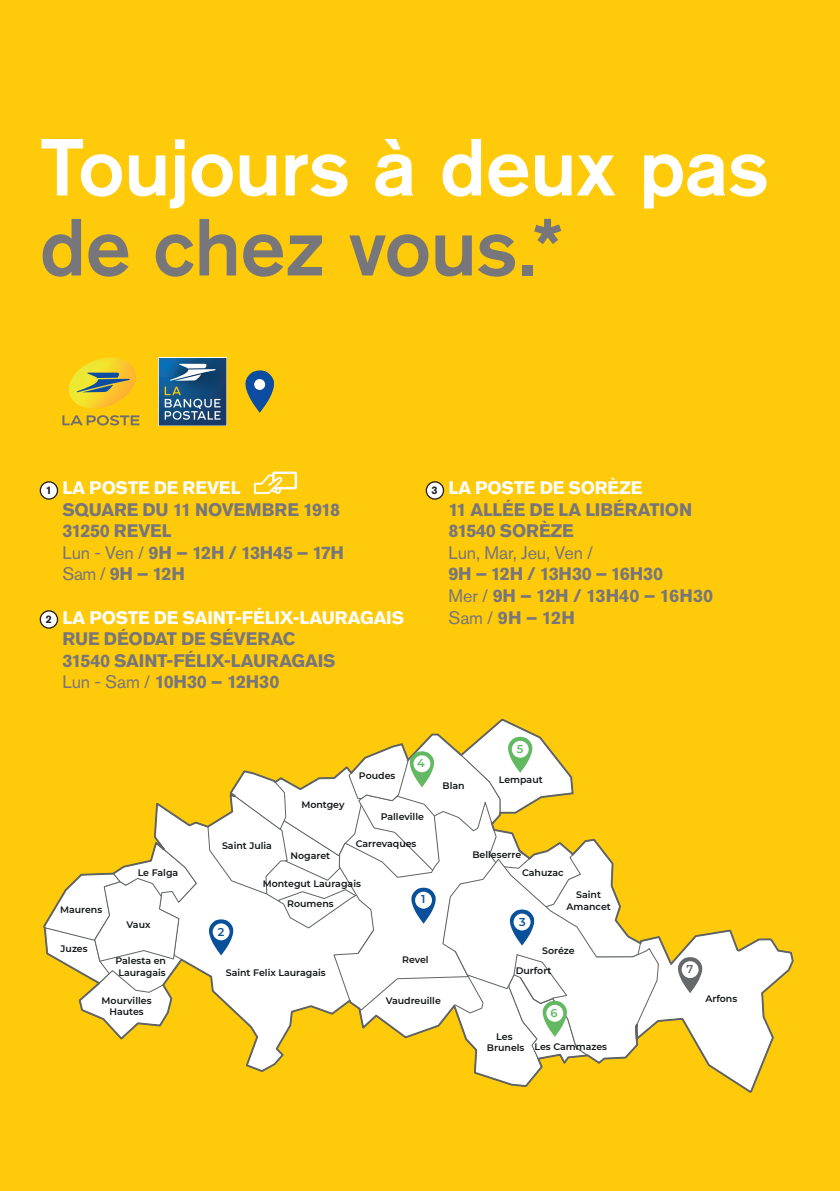
<style>
.page{position:relative;width:840px;height:1191px;background:#fff}
.page>*{position:absolute;margin:0;border:0;box-sizing:border-box;transform-origin:0 0}
.t1{font:500 80px "Akzidenz Grotesk Std";letter-spacing:-.01em;color:#fff}
.t2{font:500 80px "Akzidenz Grotesk Std";letter-spacing:-.01em;color:#77767a}
.t3{font:700 18px/21.6px "Akzidenz Grotesk Std";letter-spacing:-.01em;color:#77767a}
.t4{font:700 18px "Akzidenz Grotesk Std";letter-spacing:-.005em;color:#fff}
.t5{font:18px "Akzidenz Grotesk Std";letter-spacing:-.005em;color:#77767a}
.t6{font:600 11.4px "Montserrat";color:#09509b}
.t7{font:600 11.4px "Montserrat";color:#63b962}
.t8{font:600 11.4px "Montserrat";color:#66696a}
.t9{font:700 10.8px "Akzidenz Grotesk Std";color:#231f20}
.t10{font:600 9.4px/11.4px "Montserrat";color:#111416;text-align:center}
.s1{font-weight:400}
</style>
<div class="page">
<div style="left:0;top:0;width:839px;height:1191px;background:#feca0a"></div>
<svg style="left:245px;top:370px;width:29px;height:43px"></svg>
<div style="left:254px;top:379px;width:11px;height:11px;background:#fff;border-radius:50%"></div>
<svg style="left:158px;top:358px;width:68px;height:68px;background:#3b6990"></svg>
<svg style="left:62px;top:415px;width:77px;height:10px"></svg>
<svg style="left:69px;top:357px;width:67px;height:51px"></svg>
<svg style="left:254px;top:471px;width:43px;height:23px"></svg>
<svg style="left:426px;top:482px;width:17px;height:17px"></svg>
<div style="left:425px;top:481px;width:19px;height:19px;border:1px solid #231f20;border-radius:50%"></div>
<div style="left:40px;top:482px;width:17px;height:17px;background:#fff;border-radius:50%"></div>
<div style="left:40px;top:481px;width:18px;height:19px;border:1px solid #231f20;border-radius:50%"></div>
<div style="left:40px;top:611px;width:17px;height:17px;background:#fff;border-radius:50%"></div>
<div style="left:40px;top:610px;width:18px;height:18px;border:1px solid #231f20;border-radius:50%"></div>
<svg style="left:44px;top:719px;width:749px;height:373px"></svg>
<div style="left:681px;top:961px;width:17px;height:17px;background:#fff;border-radius:50%"></div>
<h1 class="t1" style="left:40px;top:118px;width:730px">Toujours à deux pas</h1>
<h1 class="t2" style="left:40px;top:198px;width:524px">de chez vous.*</h1>
<h2 class="t4" style="left:62px;top:477px;width:179px">LA POSTE DE REVEL</h2>
<h2 class="t3" style="left:62px;top:498px;width:283px">SQUARE DU 11 NOVEMBRE 1918<br>31250 REVEL<br><span class="s1">Lun - Ven /</span> 9H – 12H / 13H45 – 17H<br><span class="s1">Sam /</span> 9H – 12H</h2>
<h2 class="t4" style="left:62px;top:607px;width:343px">LA POSTE DE SAINT-FÉLIX-LAURAGAIS</h2>
<h2 class="t3" style="left:62px;top:628px;width:274px">RUE DÉODAT DE SÉVERAC<br>31540 SAINT-FÉLIX-LAURAGAIS<br><span class="s1">Lun - Sam /</span> 10H30 – 12H30</h2>
<p class="t9" style="left:46px;top:484px;width:8px">1</p>
<p class="t9" style="left:431px;top:484px;width:8px">3</p>
<p class="t9" style="left:46px;top:613px;width:8px">2</p>
<h2 class="t4" style="left:448px;top:477px;width:195px">LA POSTE DE SORÈZE</h2>
<h2 class="t3" style="left:448px;top:498px;width:245px">11 ALLÉE DE LA LIBÉRATION<br>81540 SORÈZE</h2>
<h2 class="t5" style="left:448px;top:542px;width:146px">Lun, Mar, Jeu, Ven /</h2>
<h2 class="t3" style="left:448px;top:563px;width:266px">9H – 12H / 13H30 – 16H30<br><span class="s1">Mer /</span> 9H – 12H / 13H40 – 16H30<br><span class="s1">Sam /</span> 9H – 12H</h2>
<p class="t7" style="left:417px;top:754px;width:9px">4</p>
<p class="t7" style="left:516px;top:741px;width:8px">5</p>
<p class="t10" style="left:222px;top:839px;width:51px">Saint Julia</p>
<p class="t10" style="left:301px;top:799px;width:45px">Montgey</p>
<p class="t10" style="left:359px;top:769px;width:38px">Poudes</p>
<p class="t10" style="left:380px;top:811px;width:45px">Palleville</p>
<p class="t10" style="left:355px;top:837px;width:62px">Carrevaques</p>
<p class="t10" style="left:442px;top:779px;width:24px">Blan</p>
<p class="t10" style="left:498px;top:773px;width:45px">Lempaut</p>
<p class="t10" style="left:60px;top:903px;width:44px">Maurens</p>
<p class="t10" style="left:138px;top:866px;width:42px">Le Falga</p>
<p class="t10" style="left:290px;top:849px;width:41px">Nogaret</p>
<p class="t10" style="left:262px;top:873px;width:100px;line-height:20px">Montegut Lauragais<br>Roumens</p>
<p class="t6" style="left:421px;top:891px;width:6px">1</p>
<p class="t10" style="left:472px;top:849px;width:50px">Belleserre</p>
<p class="t10" style="left:522px;top:867px;width:43px">Cahuzac</p>
<p class="t10" style="left:566px;top:889px;width:46px">Saint<br>Amancet</p>
<p class="t10" style="left:61px;top:943px;width:29px">Juzes</p>
<p class="t10" style="left:126px;top:918px;width:25px">Vaux</p>
<p class="t10" style="left:115px;top:955px;width:52px">Palesta en<br>Lauragais</p>
<p class="t10" style="left:101px;top:994px;width:51px">Mourvilles<br>Hautes</p>
<p class="t6" style="left:218px;top:923px;width:8px">2</p>
<p class="t10" style="left:226px;top:966px;width:101px">Saint Felix Lauragais</p>
<p class="t10" style="left:402px;top:953px;width:28px">Revel</p>
<p class="t10" style="left:385px;top:994px;width:57px">Vaudreuille</p>
<p class="t6" style="left:518px;top:913px;width:8px">3</p>
<p class="t10" style="left:542px;top:944px;width:34px">Soréze</p>
<p class="t10" style="left:515px;top:965px;width:37px">Durfort</p>
<p class="t7" style="left:550px;top:1004px;width:9px">6</p>
<p class="t8" style="left:686px;top:961px;width:8px">7</p>
<p class="t10" style="left:705px;top:992px;width:33px">Arfons</p>
<p class="t10" style="left:486px;top:1030px;width:122px;line-height:10.8px;text-align:left;text-indent:9px">Les<br>Brunels Les Cammazes</p>
</div>
